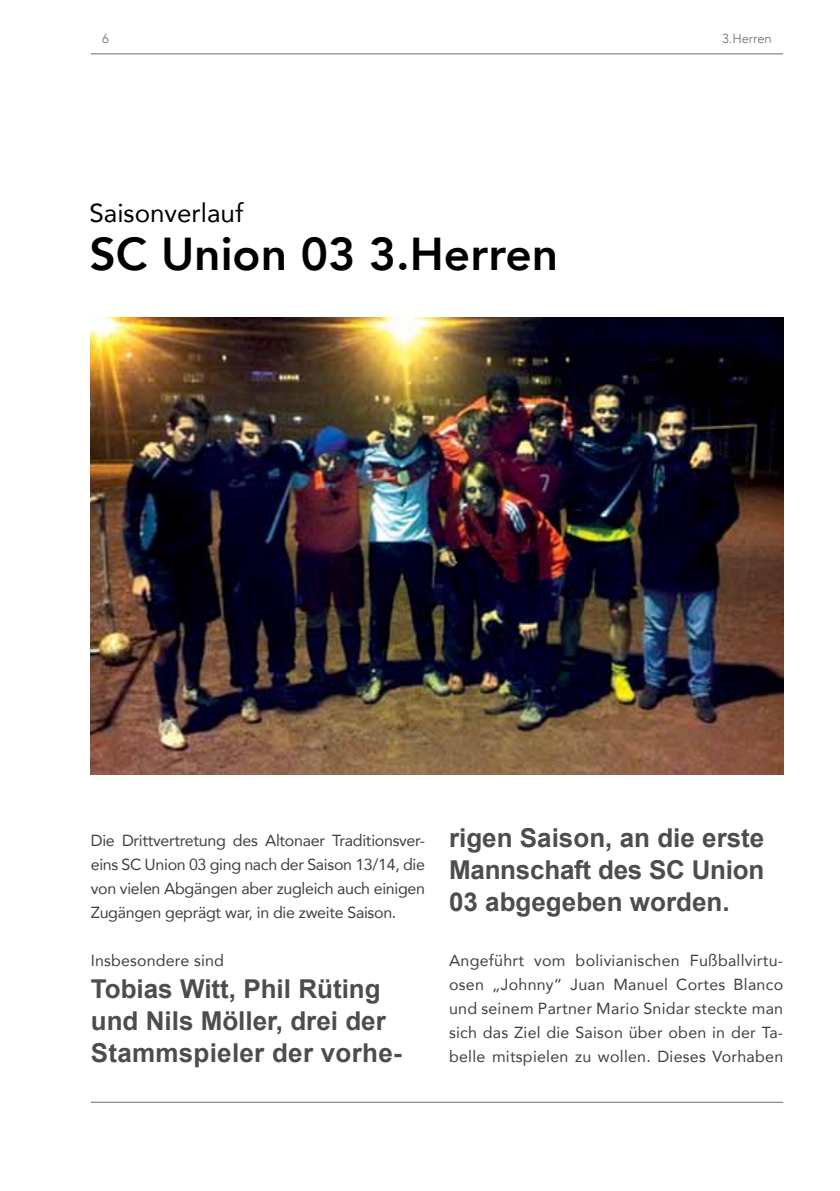
<style>
.page{position:relative;width:840px;height:1191px;background:#fff}
.page>*{position:absolute;margin:0;border:0;box-sizing:border-box;transform-origin:0 0}
.t1{font:800 46px "Avenir";color:#000}
.t2{font:700 26px/32px "Arial";color:#4d4d4f}
.t3{font:26px "Avenir";color:#000}
.t4{font:16px/24px "Avenir";letter-spacing:.01em;color:#414042;text-align:justify}
.t5{font:300 13px "Avenir";color:#6d6e71}
</style>
<div class="page">
<hr style="left:91px;top:53px;width:691px;height:1px;background:#6d6e71">
<hr style="left:91px;top:1101px;width:691px;height:1px;background:#6d6e71">
<img style="left:91px;top:318px;width:691px;height:456px">
<p class="t5" style="left:102px;top:31px;width:8px">6</p>
<p class="t5" style="left:721px;top:31px;width:51px">3.Herren</p>
<h2 class="t3" style="left:89px;top:192px;width:155px">Saisonverlauf</h2>
<h1 class="t1" style="left:89px;top:218px;width:470px">SC Union 03 3.Herren</h1>
<p class="t4" style="left:91px;top:828px;width:335px">Die Drittvertretung des Altonaer Traditionsver&shy;eins SC Union 03 ging nach der Saison 13/14, die von vielen Abgängen aber zugleich auch einigen Zugängen geprägt war, in die zweite Saison.</p>
<p class="t4" style="left:91px;top:948px;width:135px">Insbesondere sind</p>
<h2 class="t2" style="left:91px;top:974px;width:312px">Tobias Witt, Phil Rüting und Nils Möller, drei der<br>Stammspieler der vorhe-</h2>
<h2 class="t2" style="left:449px;top:822px;width:317px;text-align:justify">rigen Saison, an die erste Mannschaft des SC Union 03 abgegeben worden.</h2>
<p class="t4" style="left:449px;top:948px;width:335px">Angeführt vom bolivianischen Fußballvirtu&shy;osen „Johnny“ Juan Manuel Cortes Blanco und seinem Partner Mario Snidar steckte man sich das Ziel die Saison über oben in der Ta&shy;belle mitspielen zu wollen. Dieses Vorhaben</p>
</div>
